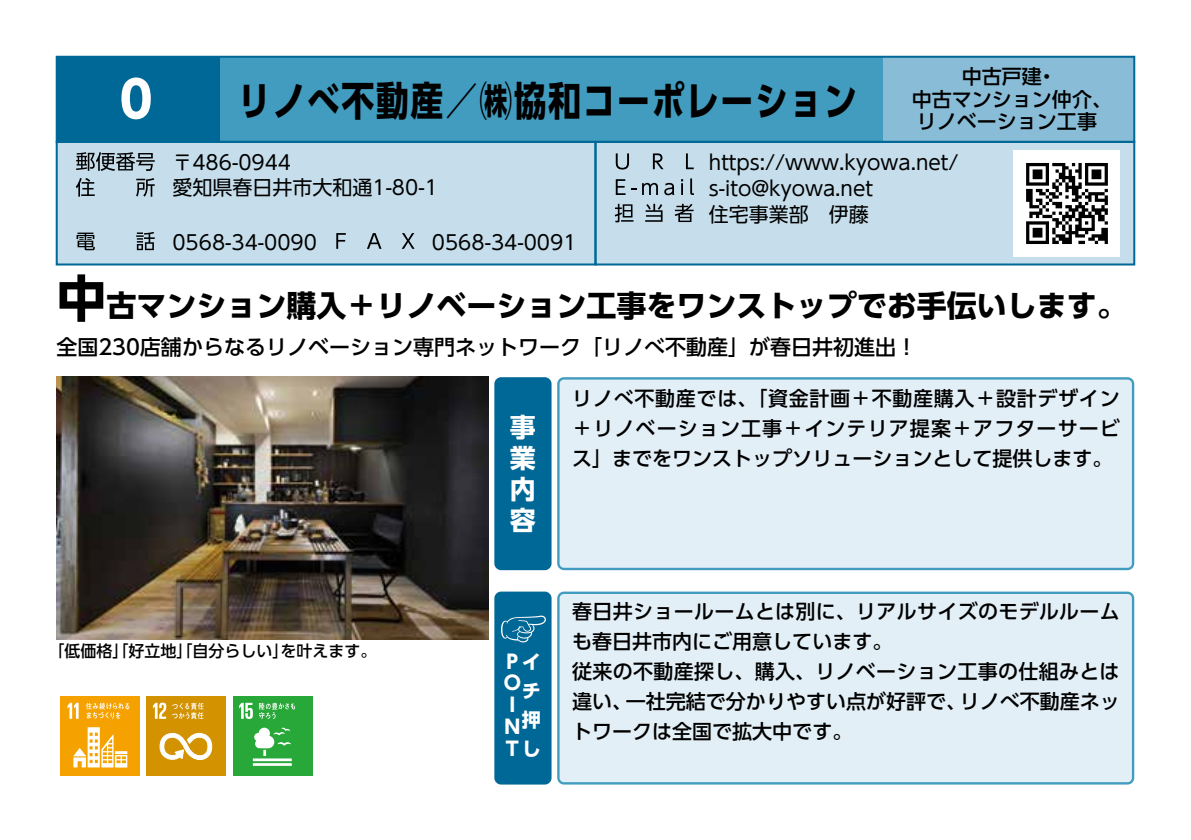
<style>
.page{position:relative;width:1191px;height:840px;background:#fff}
.page>*{position:absolute;margin:0;border:0;box-sizing:border-box;transform-origin:0 0}
.t1{font:700 50px "UD Shin Go Pro";color:#fff}
.t2{font:700 40px "UD Shin Go Pro";letter-spacing:.05em;color:#000;scale:.82 1}
.t3{font:700 30px "UD Shin Go Pro";color:#000}
.t4{font:700 26px/31.2px "UD Shin Go Pro";color:#fff;text-align:justify}
.t5{font:500 21px "UD Shin Go Pro";color:#000}
.t6{font:500 20px/30px "UD Shin Go Pro";color:#000;text-align:center}
.t7{font:20px/25.8px "UD Shin Go Pro";color:#000}
.t8{font:700 19.2px/21.8px "UD Shin Go Pro";color:#fff}
.t9{font:500 16px "UD Shin Go Pro";color:#000}
.s1{font-size:50px}
</style>
<div class="page">
<div style="left:57px;top:57px;width:163px;height:85px;background:#006896"></div>
<div style="left:57px;top:142px;width:538px;height:122px;background:#c6deeb"></div>
<div style="left:595px;top:142px;width:539px;height:122px;background:#c6deeb"></div>
<div style="left:220px;top:57px;width:663px;height:85px;background:#419cc0"></div>
<div style="left:883px;top:57px;width:251px;height:85px;background:#89bcd6"></div>
<div style="left:494px;top:377px;width:57px;height:193px;background:#006896;border-radius:7px"></div>
<div style="left:557px;top:591px;width:577px;height:193px;background:#e3eff6"></div>
<div style="left:494px;top:591px;width:57px;height:193px;background:#006896;border-radius:7px"></div>
<div style="left:56px;top:141px;width:540px;height:124px;border:2px solid #006896"></div>
<div style="left:594px;top:141px;width:541px;height:124px;border:2px solid #006896"></div>
<div style="left:56px;top:56px;width:1079px;height:87px;border:2px solid #006896"></div>
<div style="left:557px;top:377px;width:577px;height:193px;background:#e3eff6"></div>
<svg style="left:501px;top:615px;width:45px;height:27px"></svg>
<img style="left:56px;top:376px;width:432px;height:263px">
<svg style="left:616px;top:153px;width:13px;height:16px"></svg>
<svg style="left:653px;top:153px;width:10px;height:16px"></svg>
<svg style="left:686px;top:153px;width:7px;height:16px"></svg>
<svg style="left:616px;top:179px;width:9px;height:16px"></svg>
<svg style="left:642px;top:183px;width:16px;height:12px"></svg>
<svg style="left:664px;top:183px;width:10px;height:12px"></svg>
<svg style="left:681px;top:179px;width:2px;height:16px"></svg>
<svg style="left:690px;top:178px;width:4px;height:17px"></svg>
<svg style="left:615px;top:204px;width:18px;height:18px"></svg>
<svg style="left:645px;top:204px;width:17px;height:18px"></svg>
<svg style="left:674px;top:204px;width:19px;height:18px"></svg>
<svg style="left:336px;top:233px;width:10px;height:16px"></svg>
<svg style="left:367px;top:233px;width:14px;height:16px"></svg>
<svg style="left:402px;top:233px;width:12px;height:16px"></svg>
<svg style="left:77px;top:232px;width:18px;height:18px"></svg>
<svg style="left:136px;top:232px;width:19px;height:18px"></svg>
<svg style="left:76px;top:152px;width:79px;height:19px"></svg>
<svg style="left:76px;top:178px;width:19px;height:18px"></svg>
<svg style="left:136px;top:178px;width:19px;height:18px"></svg>
<div style="left:60px;top:695px;width:79px;height:80px;background:#f5a200"></div>
<svg style="left:73px;top:727px;width:54px;height:40px"></svg>
<svg style="left:68px;top:702px;width:11px;height:16px"></svg>
<svg style="left:86px;top:702px;width:43px;height:16px"></svg>
<div style="left:147px;top:695px;width:79px;height:80px;background:#d39200"></div>
<svg style="left:160px;top:732px;width:52px;height:28px"></svg>
<svg style="left:153px;top:702px;width:13px;height:16px"></svg>
<svg style="left:172px;top:702px;width:32px;height:16px"></svg>
<div style="left:233px;top:695px;width:79px;height:80px;background:#28a838"></div>
<hr style="left:253px;top:758px;width:39px;height:2px;background:#fff">
<hr style="left:253px;top:762px;width:39px;height:3px;background:#fff">
<svg style="left:254px;top:727px;width:37px;height:28px"></svg>
<svg style="left:239px;top:702px;width:14px;height:16px"></svg>
<svg style="left:259px;top:702px;width:36px;height:16px"></svg>
<img style="left:1013px;top:150px;width:107px;height:106px">
<h1 class="t1" style="left:120px;top:59px;width:34px">0</h1>
<p class="t6" style="left:912px;top:64px;width:201px;line-height:22.6px">中古戸建・<br>中古マンション仲介、リノベーション工事</p>
<h2 class="t2" style="left:238px;top:68px;width:755px">リノべ不動産／㈱協和コーポレーション</h2>
<p class="t7" style="left:172px;top:148px;width:120px">〒486-0944</p>
<p class="t7" style="left:172px;top:174px;width:267px">愛知県春日井市大和通1-80-1</p>
<p class="t7" style="left:172px;top:229px;width:146px">0568-34-0090</p>
<p class="t7" style="left:432px;top:229px;width:146px">0568-34-0091</p>
<p class="t7" style="left:709px;top:148px;width:251px">https://www.kyowa.net/ s-ito@kyowa.net<br>住宅事業部　伊藤</p>
<h3 class="t3" style="left:56px;top:281px;width:1071px"><span class="s1">中</span>古マンション購入＋リノベーション工事をワンストップでお手伝いします。</h3>
<p class="t5" style="left:56px;top:330px;width:862px">全国230店舗からなるリノベーション専門ネットワーク「リノべ不動産」が春日井初進出！</p>
<p class="t6" style="left:572px;top:383px;width:549px;text-align:justify">リノべ不動産では、「資金計画＋不動産購入＋設計デザイン＋リノベーション工事＋インテリア提案＋アフターサービス」までをワンストップソリューションとして提供します。</p>
<h3 class="t4" style="left:510px;top:410px;width:27px">事業内容</h3>
<p class="t9" style="left:48px;top:637px;width:329px">「低価格」「好立地」「自分らしい」を叶えます。</p>
<p class="t8" style="left:503px;top:649px;width:37px">Pイ<br>O<br>I<br>N<br>Tし</p>
<p class="t8" style="left:522px;top:675px;width:20px;line-height:29.2px">チ押</p>
<p class="t6" style="left:572px;top:595px;width:549px;text-align:left">春日井ショールームとは別に、リアルサイズのモデルルームも春日井市内にご用意しています。<br>従来の不動産探し、購入、リノベーション工事の仕組みとは違い、一社完結で分かりやすい点が好評で、リノべ不動産ネットワークは全国で拡大中です。</p>
</div>
